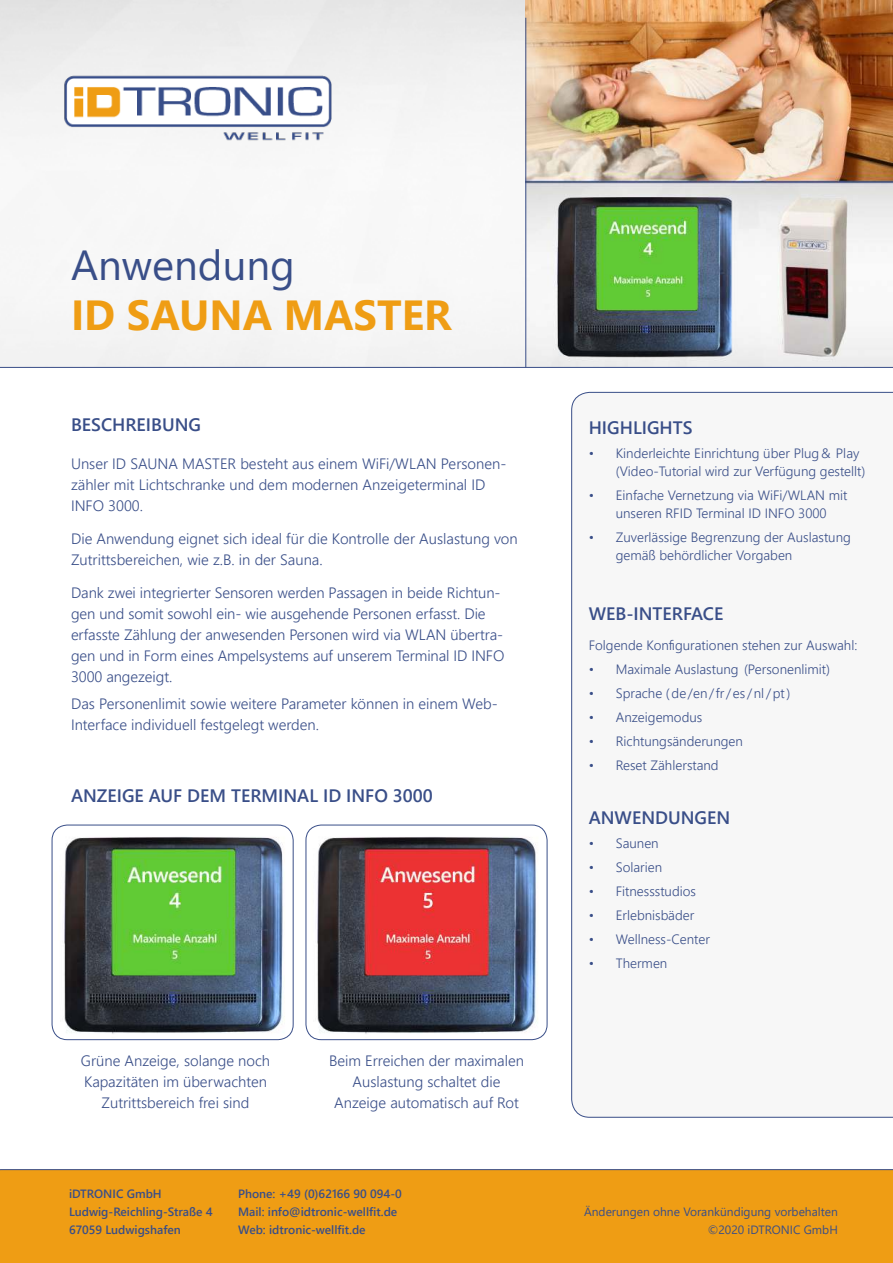
<style>
.page{position:relative;width:893px;height:1263px;background:#fff}
.page>*{position:absolute;margin:0;border:0;box-sizing:border-box;transform-origin:0 0}
.t1{font:700 42px "Segoe UI";color:#ef9d14}
.t2{font:42px "Segoe UI";color:#394e88}
.t3{font:600 18px "Segoe UI";color:#394e88}
.t4{font:300 15px/21px "Segoe UI";color:#394e88}
.t5{font:300 13.5px/18px "Segoe UI";color:#394e88}
.t6{font:600 12px/18px "Segoe UI";color:#394e88}
.t7{font:12px/18px "Segoe UI";color:#394e88;text-align:right}
</style>
<div class="page">
<img style="left:54px;top:825px;width:239px;height:215px">
<div style="left:52px;top:825px;width:241px;height:215px;border:1px solid #394e88;border-radius:15px"></div>
<svg style="left:572px;top:392px;width:321px;height:725px"></svg>
<div style="left:0;top:1169px;width:893px;height:94px;background:#ef9d14"></div>
<img style="left:54px;top:54px;width:291px;height:96px">
<img style="left:526px;top:0;width:367px;height:367px">
<img style="left:307px;top:825px;width:240px;height:215px">
<div style="left:306px;top:825px;width:241px;height:215px;border:1px solid #394e88;border-radius:15px"></div>
<hr style="left:0;top:367px;width:893px;height:1px;background:#394e88">
<hr style="left:525px;top:18px;width:1px;height:349px;background:#394e88">
<h1 class="t2" style="left:71px;top:248px;width:225px">Anwendung</h1>
<h1 class="t1" style="left:71px;top:291px;width:382px">ID SAUNA MASTER</h1>
<p class="t3" style="left:71px;top:418px;width:132px">BESCHREIBUNG</p>
<p class="t4" style="left:71px;top:452px;width:437px">Unser ID SAUNA MASTER besteht aus einem WiFi/WLAN Personen&shy;zähler mit Lichtschranke und dem modernen Anzeigeterminal ID<br>INFO 3000.</p>
<p class="t4" style="left:71px;top:527px;width:448px">Die Anwendung eignet sich ideal für die Kontrolle der Auslastung von<br>Zutrittsbereichen, wie z.B. in der Sauna.</p>
<p class="t4" style="left:71px;top:581px;width:435px">Dank zwei integrierter Sensoren werden Passagen in beide Richtun&shy;gen und somit sowohl ein- wie ausgehende Personen erfasst. Die erfasste Zählung der anwesenden Personen wird via WLAN übertra&shy;gen und in Form eines Ampelsystems auf unserem Terminal ID INFO 3000 angezeigt.</p>
<p class="t4" style="left:71px;top:692px;width:428px">Das Personenlimit sowie weitere Parameter können in einem Web-<br>Interface individuell festgelegt werden.</p>
<p class="t3" style="left:71px;top:789px;width:363px">ANZEIGE AUF DEM TERMINAL ID INFO 3000</p>
<p class="t4" style="left:81px;top:1048px;width:191px;text-align:center">Grüne Anzeige, solange noch<br>Kapazitäten im überwachten<br>Zutrittsbereich frei sind</p>
<p class="t4" style="left:329px;top:1048px;width:196px;text-align:center">Beim Erreichen der maximalen<br>Auslastung schaltet die<br>Anzeige automatisch auf Rot</p>
<p class="t6" style="left:69px;top:1186px;width:145px">iDTRONIC GmbH<br>Ludwig-Reichling-Straße 4<br>67059 Ludwigshafen</p>
<p class="t6" style="left:238px;top:1186px;width:165px">Phone: +49 (0)62166 90 094-0<br>Mail: info@idtronic-wellfit.de<br>Web: idtronic-wellfit.de</p>
<p class="t3" style="left:589px;top:420px;width:105px">HIGHLIGHTS</p>
<p class="t5" style="left:616px;top:443px;width:251px;text-indent:-27px">• Kinderleichte Einrichtung über Plug &amp; Play (Video-Tutorial wird zur Verfügung gestellt)</p>
<p class="t5" style="left:589px;top:485px;width:260px;text-align:center">• Einfache Vernetzung via WiFi/WLAN mit unseren RFID Terminal ID INFO 3000</p>
<p class="t5" style="left:616px;top:527px;width:237px;text-indent:-27px">• Zuverlässige Begrenzung der Auslastung gemäß behördlicher Vorgaben</p>
<p class="t3" style="left:589px;top:606px;width:136px">WEB-INTERFACE</p>
<p class="t5" style="left:589px;top:635px;width:270px">Folgende Konfigurationen stehen zur Auswahl:</p>
<p class="t5" style="left:589px;top:659px;width:243px">• Maximale Auslastung (Personenlimit)</p>
<p class="t5" style="left:589px;top:683px;width:203px">• Sprache ( de /en / fr / es / nl / pt )</p>
<p class="t5" style="left:589px;top:707px;width:115px">• Anzeigemodus</p>
<p class="t5" style="left:589px;top:731px;width:156px">• Richtungsänderungen</p>
<p class="t5" style="left:589px;top:755px;width:131px">• Reset Zählerstand</p>
<p class="t3" style="left:589px;top:810px;width:143px">ANWENDUNGEN</p>
<p class="t5" style="left:589px;top:833px;width:71px">• Saunen</p>
<p class="t5" style="left:589px;top:857px;width:75px">• Solarien</p>
<p class="t5" style="left:589px;top:881px;width:109px">• Fitnessstudios</p>
<p class="t5" style="left:589px;top:905px;width:107px">• Erlebnisbäder</p>
<p class="t5" style="left:589px;top:929px;width:123px">• Wellness-Center</p>
<p class="t5" style="left:589px;top:953px;width:80px">• Thermen</p>
<p class="t7" style="left:584px;top:1204px;width:255px">Änderungen ohne Vorankündigung vorbehalten ©2020 iDTRONIC GmbH</p>
</div>
